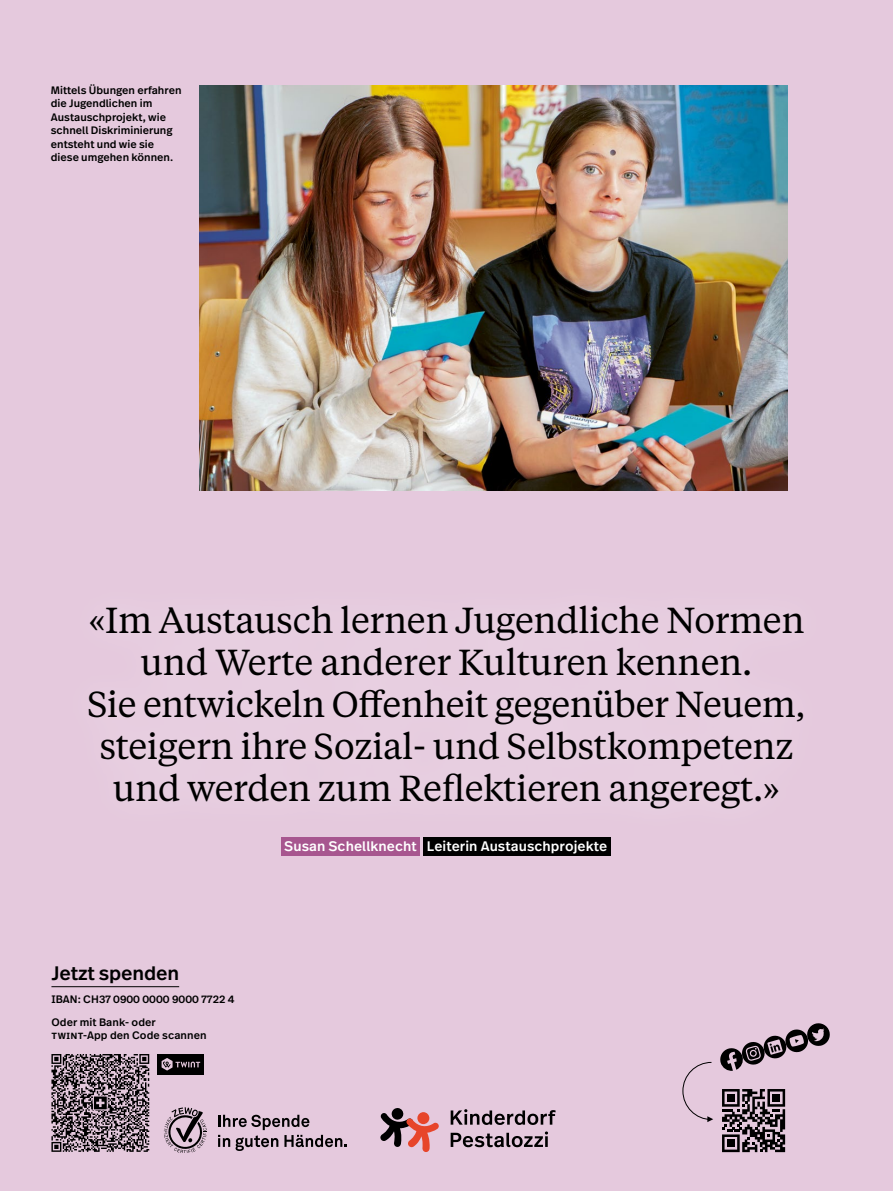
<style>
.page{position:relative;width:893px;height:1191px;background:#e5c9dd}
.page>*{position:absolute;margin:0;border:0;box-sizing:border-box;transform-origin:0 0}
.t1{font:36px/42px "Tiempos Text";letter-spacing:-.01em;color:#000;text-align:center}
.t2{font:500 19.5px "Real Text Pro";letter-spacing:-.01em;color:#000}
.t3{font:500 13.8px "Real Text Pro";letter-spacing:.005em;color:#fff}
.t4{font:500 10.8px/13.5px "Real Text Pro";color:#000}
</style>
<div class="page">
<img style="left:200px;top:85px;width:587px;height:405px">
<div style="left:424px;top:837px;width:187px;height:19px;background:#000"></div>
<div style="left:281px;top:837px;width:139px;height:19px;background:#a7568f"></div>
<div style="left:58px;top:575px;width:774px;height:264px;background:#e7cddf"></div>
<svg style="left:164px;top:1107px;width:43px;height:46px"></svg>
<svg style="left:218px;top:1114px;width:129px;height:37px"></svg>
<hr style="left:51px;top:986px;width:128px;height:1px;background:#000">
<svg style="left:51px;top:1054px;width:99px;height:98px"></svg>
<svg style="left:51px;top:1054px;width:98px;height:97px"></svg>
<div style="left:157px;top:1054px;width:47px;height:20px;background:#000"></div>
<svg style="left:162px;top:1058px;width:38px;height:12px"></svg>
<svg style="left:682px;top:1061px;width:31px;height:61px"></svg>
<svg style="left:722px;top:1089px;width:63px;height:63px"></svg>
<div style="left:727px;top:1139px;width:8px;height:8px;background:#000"></div>
<svg style="left:720px;top:1023px;width:110px;height:48px"></svg>
<svg style="left:391px;top:1107px;width:13px;height:13px"></svg>
<svg style="left:380px;top:1112px;width:59px;height:40px"></svg>
<svg style="left:451px;top:1109px;width:105px;height:16px"></svg>
<svg style="left:451px;top:1131px;width:97px;height:16px"></svg>
<p class="t4" style="left:51px;top:83px;width:132px">Mittels Übungen erfahren die Jugendlichen im<br>Austauschprojekt, wie schnell Diskriminierung entsteht und wie sie diese umgehen können.</p>
<h1 class="t1" style="left:87px;top:597px;width:720px">«Im Austausch lernen Jugendliche Normen und Werte anderer Kulturen kennen.<br>Sie entwickeln Offenheit gegenüber Neuem, steigern ihre Sozial- und Selbstkompetenz und werden zum Reflektieren angeregt.»</h1>
<h2 class="t2" style="left:51px;top:959px;width:129px">Jetzt spenden</h2>
<p class="t4" style="left:51px;top:988px;width:185px;line-height:22.5px">IBAN: CH37 0900 0000 9000 7722 4<br>Oder mit Bank- oder</p>
<p class="t4" style="left:51px;top:1028px;width:157px">TWINT-App den Code scannen</p>
<p class="t3" style="left:284px;top:836px;width:324px">Susan Schellknecht Leiterin Austauschprojekte</p>
</div>
